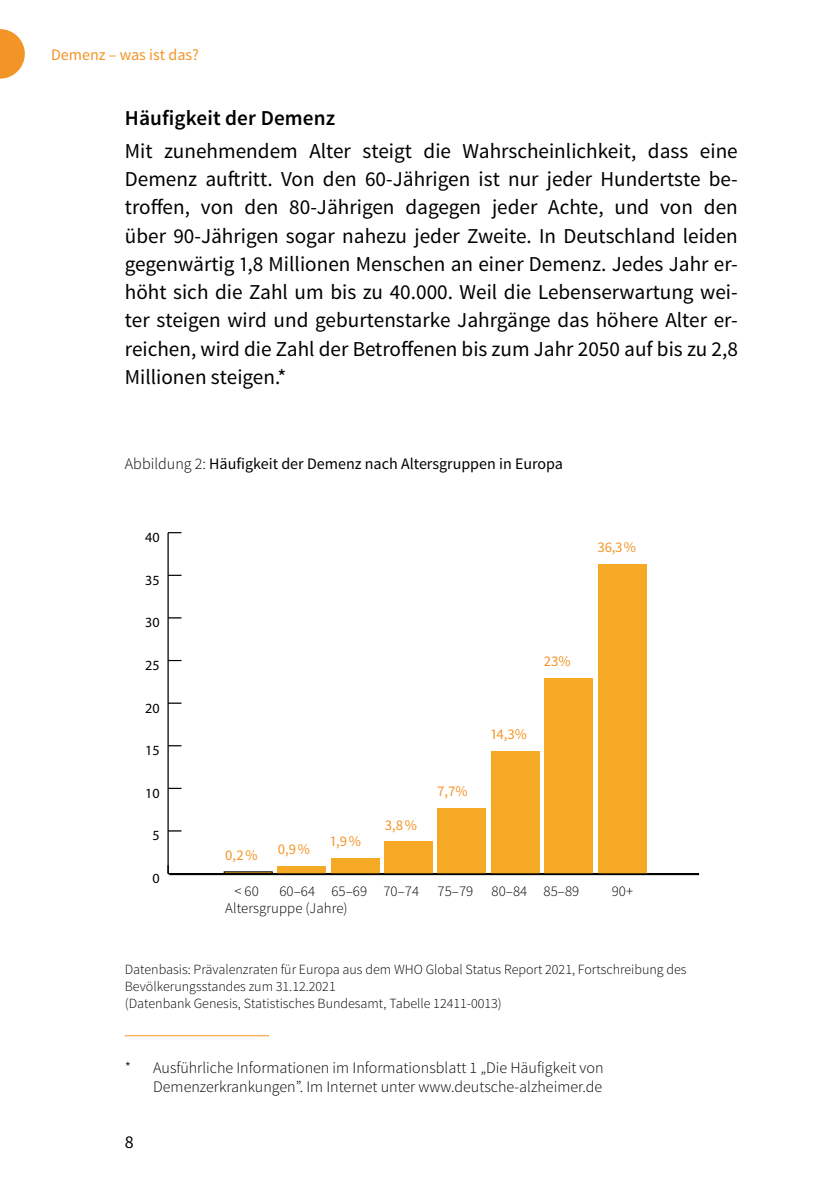
<style>
.page{position:relative;width:840px;height:1191px;background:#fff}
.page>*{position:absolute;margin:0;border:0;box-sizing:border-box;transform-origin:0 0}
.t1{font:21.2px/28.4px "Source Sans Pro";color:#000;text-align:justify}
.t2{font:600 21.2px "Source Sans Pro";letter-spacing:.005em;color:#000}
.t3{font:18px "Source Sans Pro";color:#000}
.t4{font:300 16px/19.2px "Source Sans Pro";color:#000;text-align:right}
.t5{font:16px "Source Sans Pro";color:#000}
.t6{font:16px "Source Sans Pro";color:#f39526}
.t7{font:300 14.8px "Source Sans Pro";letter-spacing:.005em;color:#000}
.t8{font:14.8px "Source Sans Pro";color:#f39526}
.t9{font:300 14px/16.8px "Source Sans Pro";color:#000}
.t10{font:14px "Frutiger";color:#000}
.s1{font-weight:300}
</style>
<div class="page">
<svg style="left:0;top:29px;width:25px;height:50px"></svg>
<hr style="left:167px;top:533px;width:1px;height:340px;background:#000">
<svg style="left:167px;top:865px;width:2px;height:9px"></svg>
<svg style="left:168px;top:830px;width:13px;height:1px"></svg>
<svg style="left:168px;top:787px;width:13px;height:2px"></svg>
<svg style="left:168px;top:745px;width:13px;height:1px"></svg>
<svg style="left:168px;top:702px;width:13px;height:1px"></svg>
<svg style="left:168px;top:660px;width:13px;height:1px"></svg>
<svg style="left:168px;top:617px;width:13px;height:1px"></svg>
<svg style="left:168px;top:575px;width:13px;height:1px"></svg>
<svg style="left:168px;top:532px;width:13px;height:1px"></svg>
<div style="left:597px;top:564px;width:48px;height:309px;background:#f6a924"></div>
<div style="left:544px;top:678px;width:48px;height:195px;background:#f6a924"></div>
<div style="left:491px;top:751px;width:48px;height:122px;background:#f6a924"></div>
<div style="left:437px;top:808px;width:48px;height:65px;background:#f6a924"></div>
<div style="left:384px;top:841px;width:48px;height:32px;background:#f6a924"></div>
<div style="left:331px;top:858px;width:48px;height:15px;background:#f6a924"></div>
<div style="left:277px;top:865px;width:48px;height:8px;background:#f6a924"></div>
<hr style="left:169px;top:873px;width:529px;height:2px;background:#000">
<hr style="left:125px;top:1035px;width:144px;height:1px;background:#f39526">
<p class="t6" style="left:51px;top:45px;width:149px">Demenz – was ist das?</p>
<p class="t2" style="left:125px;top:104px;width:212px">Häufigkeit der Demenz</p>
<p class="t1" style="left:125px;top:137px;width:614px">Mit zunehmendem Alter steigt die Wahrscheinlichkeit, dass eine Demenz auftritt. Von den 60-Jährigen ist nur jeder Hundertste be&shy;troffen, von den 80-Jährigen dagegen jeder Achte, und von den über 90-Jährigen sogar nahezu jeder Zweite. In Deutschland leiden gegenwärtig 1,8 Millionen Menschen an einer Demenz. Jedes Jahr er&shy;höht sich die Zahl um bis zu 40.000. Weil die Lebenserwartung wei&shy;ter steigen wird und geburtenstarke Jahrgänge das höhere Alter er&shy;reichen, wird die Zahl der Betroffenen bis zum Jahr 2050 auf bis zu 2,8<br>Millionen steigen.*</p>
<p class="t5" style="left:125px;top:453px;width:439px"><span class="s1">Abbildung 2:</span> Häufigkeit der Demenz nach Altersgruppen in Europa</p>
<p class="t10" style="left:145px;top:529px;width:16px">40</p>
<p class="t10" style="left:145px;top:571px;width:16px">35</p>
<p class="t10" style="left:145px;top:614px;width:16px">30</p>
<p class="t10" style="left:145px;top:656px;width:16px">25</p>
<p class="t10" style="left:145px;top:699px;width:16px">20</p>
<p class="t10" style="left:145px;top:742px;width:16px">15</p>
<p class="t10" style="left:145px;top:784px;width:16px">10</p>
<p class="t10" style="left:152px;top:827px;width:9px">5</p>
<p class="t10" style="left:152px;top:869px;width:9px">0</p>
<p class="t8" style="left:543px;top:651px;width:28px">23%</p>
<p class="t8" style="left:225px;top:845px;width:34px">0,2%</p>
<p class="t8" style="left:277px;top:840px;width:34px">0,9%</p>
<p class="t8" style="left:330px;top:831px;width:32px">1,9%</p>
<p class="t8" style="left:384px;top:815px;width:34px">3,8%</p>
<p class="t8" style="left:437px;top:782px;width:32px">7,7%</p>
<p class="t8" style="left:491px;top:725px;width:37px">14,3%</p>
<p class="t8" style="left:597px;top:538px;width:40px">36,3%</p>
<p class="t7" style="left:234px;top:881px;width:26px">&lt; 60</p>
<p class="t7" style="left:279px;top:881px;width:301px">60–64 65–69 70–74 75–79 80–84 85–89</p>
<p class="t7" style="left:611px;top:881px;width:23px">90+</p>
<p class="t7" style="left:225px;top:899px;width:124px">Altersgruppe (Jahre)</p>
<p class="t9" style="left:125px;top:961px;width:563px">Datenbasis: Prävalenzraten für Europa aus dem WHO Global Status Report 2021, Fortschreibung des<br>Bevölkerungsstandes zum 31.12.2021<br>(Datenbank Genesis, Statistisches Bundesamt, Tabelle 12411-0013)</p>
<p class="t4" style="left:125px;top:1057px;width:480px">* Ausführliche Informationen im Informationsblatt 1 „Die Häufigkeit von<br>Demenzerkrankungen”. Im Internet unter www.deutsche-alzheimer.de</p>
<p class="t3" style="left:125px;top:1131px;width:10px">8</p>
</div>
